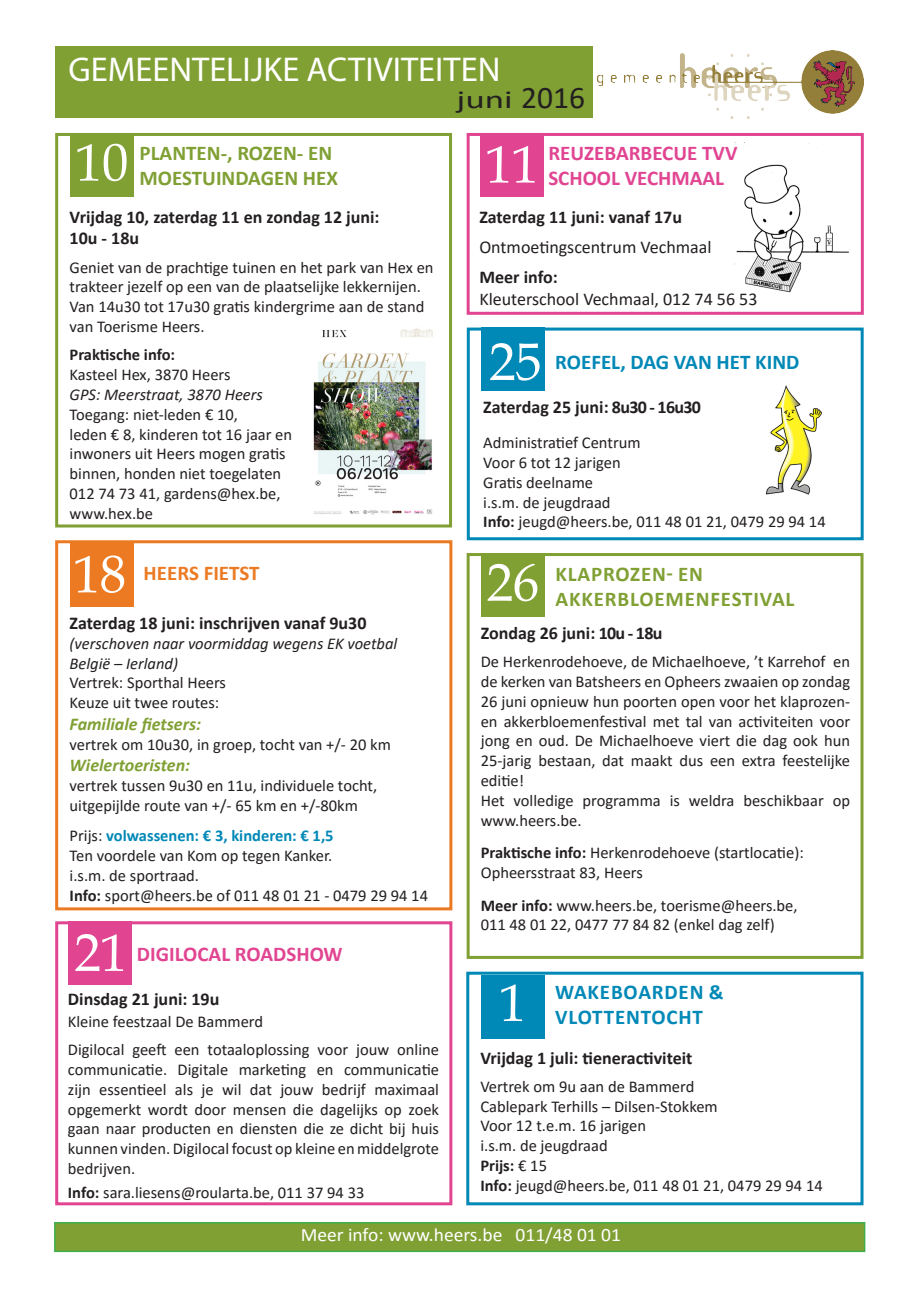
<style>
.page{position:relative;width:919px;height:1289px;background:#fff}
.page>*{position:absolute;margin:0;border:0;box-sizing:border-box;transform-origin:0 0}
.t1{font:52.5px "Book Antiqua";color:#fff}
.t2{font:34.5px "Myriad Pro";color:#fff}
.t3{font:25.5px "Calibri";color:#231f20;scale:1.45 1}
.t4{font:700 21px "Calibri";color:#e14592}
.Alineastijl_1{font:700 21px "Calibri";color:#80a034}
.Alineastijl_1-2{font:700 21px "Calibri";letter-spacing:.04em;color:#80a034}
.Alineastijl_1-3{font:700 21px "Calibri";letter-spacing:.04em;color:#0088b6}
.Alineastijl_1-4{font:700 21px "Calibri";color:#0088b6}
.Alineastijl_1-5{font:700 21px "Calibri";color:#ec7a23}
.t5{font:18.9px "Calibri";color:#fff}
.Alineastijl_1-6{font:700 18px "Calibri";color:#231f20}
.t6{font:18px/21.6px "Calibri";color:#231f20}
.Alineastijl_1-7{font:italic 700 18px "Calibri";color:#80a034}
.Alineastijl_1-8{font:16.5px/19.8px "Calibri";color:#231f20}
.Alineastijl_1-9{font:italic 16.5px/19.8px "Calibri";color:#231f20}
.Alineastijl_1-10{font:700 16.5px "Calibri";color:#0088b6}
.Alineastijl_1-11{font:700 16.5px "Calibri";color:#231f20}
.s1{font-size:31.5px}
.s2{font-style:normal}
.s3{font-weight:700}
.s4{font-weight:400;color:#231f20}
.s5{font-weight:400}
</style>
<div class="page">
<img style="left:734px;top:142px;width:115px;height:151px">
<div style="left:481px;top:553px;width:64px;height:64px;background:#80a034"></div>
<div style="left:466px;top:553px;width:397px;height:405px;border:3px solid #80a034"></div>
<div style="left:70px;top:543px;width:63px;height:64px;background:#ec7a23"></div>
<div style="left:55px;top:540px;width:397px;height:370px;border:3px solid #ec7a23"></div>
<div style="left:54px;top:1221px;width:811px;height:30px;background:#80a034;border:2px solid #40ae49"></div>
<div style="left:55px;top:46px;width:537px;height:71px;background:#80a034"></div>
<img style="left:597px;top:51px;width:266px;height:68px">
<div style="left:466px;top:133px;width:397px;height:182px;border:3px solid #e14592"></div>
<div style="left:479px;top:133px;width:64px;height:64px;background:#e14592"></div>
<div style="left:70px;top:133px;width:63px;height:64px;background:#80a034"></div>
<div style="left:55px;top:133px;width:397px;height:394px;border:3px solid #80a034"></div>
<img style="left:313px;top:328px;width:120px;height:186px">
<div style="left:481px;top:327px;width:64px;height:64px;background:#0088b6"></div>
<div style="left:467px;top:327px;width:396px;height:213px;border:3px solid #0088b6"></div>
<img style="left:765px;top:385px;width:57px;height:110px">
<div style="left:480px;top:974px;width:64px;height:64px;background:#0088b6"></div>
<div style="left:466px;top:971px;width:397px;height:234px;border:3px solid #0088b6"></div>
<div style="left:55px;top:921px;width:397px;height:284px;border:3px solid #e14592"></div>
<div style="left:68px;top:921px;width:64px;height:64px;background:#e14592"></div>
<p class="t2" style="left:68px;top:48px;width:433px">GEMEENTELIJKE ACTIVITEITEN</p>
<p class="t3" style="left:456px;top:82px;width:90px">juni <span class="s1">2016</span></p>
<p class="t4" style="left:548px;top:138px;width:191px">REUZEBARBECUE TVV</p>
<p class="t1" style="left:76px;top:126px;width:54px">10</p>
<p class="t1" style="left:485px;top:128px;width:54px">11</p>
<p class="Alineastijl_1" style="left:139px;top:138px;width:194px">PLANTEN-, ROZEN- EN</p>
<p class="Alineastijl_1" style="left:139px;top:163px;width:200px">MOESTUINDAGEN HEX</p>
<p class="Alineastijl_1-6" style="left:70px;top:204px;width:311px">Vrijdag 10, zaterdag 11 en zondag 12 juni:</p>
<p class="Alineastijl_1-6" style="left:70px;top:225px;width:71px">10u - 18u</p>
<p class="Alineastijl_1-8" style="left:70px;top:257px;width:365px">Geniet van de prachtige tuinen en het park van Hex en trakteer jezelf op een van de plaatselijke lekkernijen.<br>Van 14u30 tot 17u30 gratis kindergrime aan de stand van Toerisme Heers.</p>
<p class="Alineastijl_1-11" style="left:70px;top:343px;width:107px">Praktische info:</p>
<p class="Alineastijl_1-9" style="left:70px;top:364px;width:195px"><span class="s2">Kasteel Hex, 3870 Heers<br></span>GPS: Meerstraat, 3870 Heers</p>
<p class="Alineastijl_1-8" style="left:70px;top:404px;width:224px">Toegang: niet-leden € 10,<br>leden € 8, kinderen tot 16 jaar en inwoners uit Heers mogen gratis binnen, honden niet toegelaten</p>
<p class="Alineastijl_1-8" style="left:70px;top:483px;width:212px">012 74 73 41, gardens@hex.be, www.hex.be</p>
<p class="t4" style="left:548px;top:163px;width:177px">SCHOOL VECHMAAL</p>
<p class="Alineastijl_1-6" style="left:479px;top:204px;width:204px">Zaterdag 11 juni: vanaf 17u</p>
<p class="t6" style="left:479px;top:235px;width:234px">Ontmoetingscentrum Vechmaal</p>
<p class="t6" style="left:479px;top:266px;width:279px"><span class="s3">Meer info:<br></span>Kleuterschool Vechmaal, 012 74 56 53</p>
<p class="t1" style="left:489px;top:325px;width:54px">25</p>
<p class="Alineastijl_1-4" style="left:555px;top:347px;width:246px">ROEFEL, DAG VAN HET KIND</p>
<p class="Alineastijl_1-6" style="left:483px;top:394px;width:219px">Zaterdag 25 juni: 8u30 - 16u30</p>
<p class="Alineastijl_1-8" style="left:483px;top:432px;width:159px">Administratief Centrum</p>
<p class="Alineastijl_1-8" style="left:483px;top:452px;width:139px">Voor 6 tot 12 jarigen</p>
<p class="Alineastijl_1-8" style="left:483px;top:472px;width:111px">Gratis deelname</p>
<p class="Alineastijl_1-8" style="left:483px;top:492px;width:129px">i.s.m. de jeugdraad</p>
<p class="Alineastijl_1-8" style="left:483px;top:511px;width:344px"><span class="s3">Info:</span> jeugd@heers.be, 011 48 01 21, 0479 29 94 14</p>
<p class="t1" style="left:74px;top:538px;width:54px">18</p>
<p class="Alineastijl_1-5" style="left:144px;top:558px;width:117px">HEERS FIETST</p>
<p class="Alineastijl_1-6" style="left:70px;top:610px;width:298px">Zaterdag 18 juni: inschrijven vanaf 9u30</p>
<p class="Alineastijl_1-9" style="left:70px;top:632px;width:329px">(verschoven naar voormiddag wegens EK voetbal<br>België – Ierland)</p>
<p class="Alineastijl_1-8" style="left:70px;top:672px;width:158px">Vertrek: Sporthal Heers</p>
<p class="Alineastijl_1-8" style="left:70px;top:692px;width:151px">Keuze uit twee routes:</p>
<p class="Alineastijl_1-7" style="left:70px;top:711px;width:133px">Familiale fietsers:</p>
<p class="Alineastijl_1-8" style="left:70px;top:733px;width:323px">vertrek om 10u30, in groep, tocht van +/- 20 km</p>
<p class="Alineastijl_1-7" style="left:70px;top:752px;width:122px">Wielertoeristen:</p>
<p class="Alineastijl_1-8" style="left:70px;top:775px;width:309px">vertrek tussen 9u30 en 11u, individuele tocht,</p>
<p class="Alineastijl_1-8" style="left:70px;top:795px;width:290px">uitgepijlde route van +/- 65 km en +/-80km</p>
<p class="Alineastijl_1-10" style="left:70px;top:824px;width:265px"><span class="s4">Prijs:</span> volwassenen: € 3, kinderen: € 1,5</p>
<p class="Alineastijl_1-8" style="left:70px;top:845px;width:264px">Ten voordele van Kom op tegen Kanker.</p>
<p class="Alineastijl_1-8" style="left:70px;top:864px;width:131px">i.s.m. de sportraad.</p>
<p class="Alineastijl_1-8" style="left:70px;top:884px;width:360px"><span class="s3">Info:</span> sport@heers.be of 011 48 01 21 - 0479 29 94 14</p>
<p class="t1" style="left:74px;top:916px;width:54px">21</p>
<p class="t4" style="left:137px;top:939px;width:207px">DIGILOCAL ROADSHOW</p>
<p class="Alineastijl_1-6" style="left:68px;top:986px;width:153px">Dinsdag 21 juni: 19u</p>
<p class="Alineastijl_1-8" style="left:68px;top:1010px;width:197px">Kleine feestzaal De Bammerd</p>
<p class="Alineastijl_1-8" style="left:68px;top:1039px;width:372px;text-align:justify">Digilocal geeft een totaaloplossing voor jouw online communicatie. Digitale marketing en communicatie zijn essentieel als je wil dat jouw bedrijf maximaal opgemerkt wordt door mensen die dagelijks op zoek gaan naar producten en diensten die ze dicht bij huis kunnen vinden. Digilocal focust op kleine en middelgrote bedrijven.</p>
<p class="Alineastijl_1-8" style="left:68px;top:1182px;width:298px"><span class="s3">Info:</span> sara.liesens@roularta.be, 011 37 94 33</p>
<p class="t1" style="left:486px;top:546px;width:54px">26</p>
<p class="Alineastijl_1-2" style="left:555px;top:558px;width:149px">KLAPROZEN- EN</p>
<p class="Alineastijl_1-2" style="left:555px;top:584px;width:240px">AKKERBLOEMENFESTIVAL</p>
<p class="Alineastijl_1-6" style="left:480px;top:620px;width:183px">Zondag 26 juni: 10u - 18u</p>
<p class="Alineastijl_1-8" style="left:480px;top:651px;width:371px;text-align:justify">De Herkenrodehoeve, de Michaelhoeve, ’t Karrehof en de kerken van Batsheers en Opheers zwaaien op zondag 26 juni opnieuw hun poorten open voor het klaprozen&shy;en akkerbloemenfestival met tal van activiteiten voor jong en oud. De Michaelhoeve viert die dag ook hun 25-jarig bestaan, dat maakt dus een extra feestelijke editie!</p>
<p class="Alineastijl_1-8" style="left:480px;top:790px;width:371px">Het volledige programma is weldra beschikbaar op www.heers.be.</p>
<p class="Alineastijl_1-8" style="left:480px;top:842px;width:324px"><span class="s3">Praktische info:</span> Herkenrodehoeve (startlocatie):<br>Opheersstraat 83, Heers</p>
<p class="Alineastijl_1-8" style="left:480px;top:894px;width:318px"><span class="s3">Meer info:</span> www.heers.be, toerisme@heers.be,<br>011 48 01 22, 0477 77 84 82 (enkel dag zelf)</p>
<p class="t1" style="left:499px;top:966px;width:28px">1</p>
<p class="Alineastijl_1-3" style="left:555px;top:977px;width:170px">WAKEBOARDEN &amp;</p>
<p class="Alineastijl_1-3" style="left:555px;top:1002px;width:149px">VLOTTENTOCHT</p>
<p class="Alineastijl_1-6" style="left:480px;top:1044px;width:213px">Vrijdag 1 juli: tieneractiviteit</p>
<p class="Alineastijl_1-8" style="left:480px;top:1075px;width:215px">Vertrek om 9u aan de Bammerd</p>
<p class="Alineastijl_1-8" style="left:480px;top:1095px;width:239px">Cablepark Terhills – Dilsen-Stokkem</p>
<p class="Alineastijl_1-8" style="left:480px;top:1115px;width:167px">Voor 12 t.e.m. 16 jarigen</p>
<p class="Alineastijl_1-8" style="left:480px;top:1135px;width:129px">i.s.m. de jeugdraad</p>
<p class="Alineastijl_1-11" style="left:480px;top:1153px;width:68px">Prijs: <span class="s5">€ 15</span></p>
<p class="Alineastijl_1-8" style="left:480px;top:1174px;width:344px"><span class="s3">Info:</span> jeugd@heers.be, 011 48 01 21, 0479 29 94 14</p>
<p class="t5" style="left:301px;top:1221px;width:322px">Meer info: www.heers.be 011/48 01 01</p>
</div>
